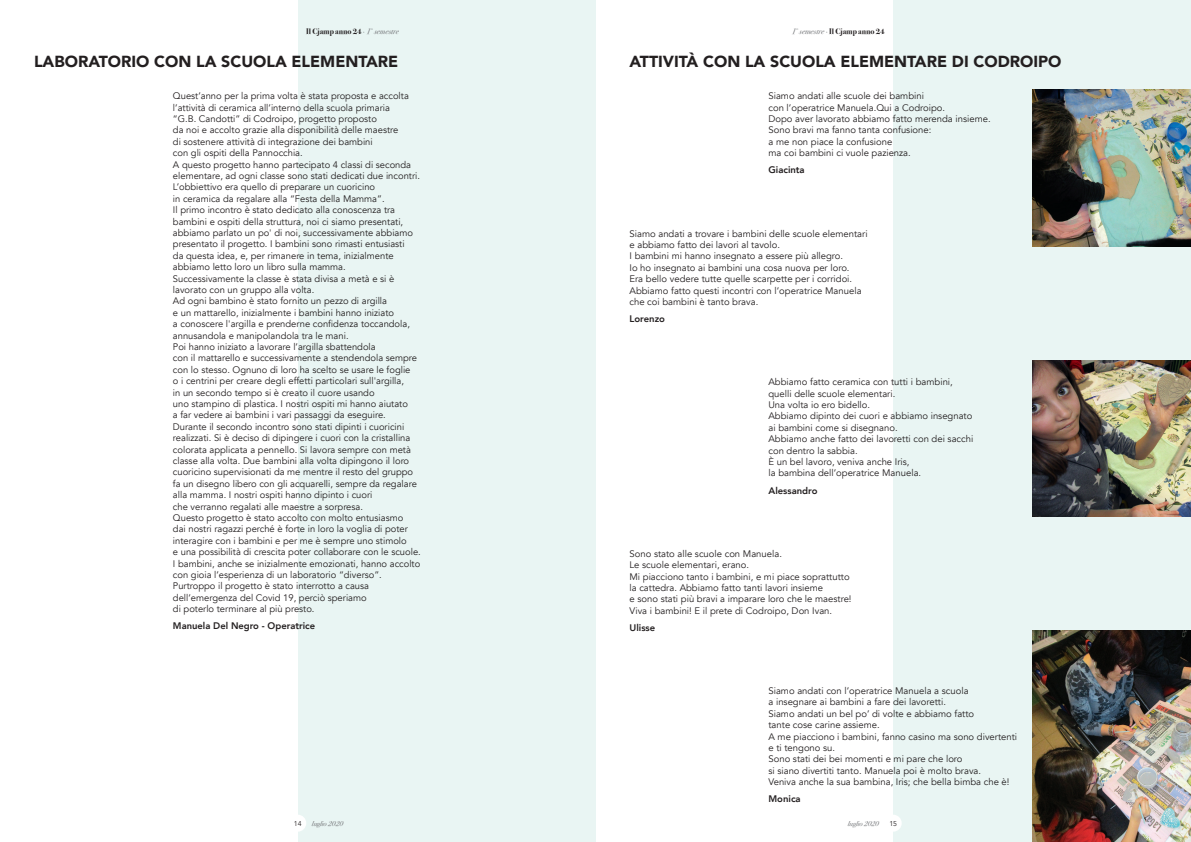
<style>
.page{position:relative;width:1191px;height:842px;background:#fff}
.page>*{position:absolute;margin:0;border:0;box-sizing:border-box;transform-origin:0 0}
.t1{font:900 16px "Avenir";color:#231f20}
.t2{font:9.5px/11.4px "Avenir";color:#231f20}
.t3{font:800 9.5px "Avenir";color:#231f20}
.t4{font:700 8px "Bodoni Svty Two ITCTT";color:#231f20}
.t5{font:italic 7.1px "Bodoni Svty Two ITCTT";color:#76787b}
.t6{font:7px "Avenir";color:#231f20}
.s1{font-weight:400;color:#76787b}
.s2{font-weight:400;font-style:italic;color:#76787b}
</style>
<div class="page">
<div style="left:893px;top:0;width:298px;height:842px;background:#e9f5f3"></div>
<div style="left:884px;top:815px;width:17px;height:17px;background:#fff;border-radius:50%"></div>
<div style="left:298px;top:0;width:297px;height:842px;background:#e9f5f3"></div>
<div style="left:289px;top:815px;width:17px;height:17px;background:#fff;border-radius:50%"></div>
<img style="left:1032px;top:631px;width:159px;height:211px">
<img style="left:1032px;top:90px;width:159px;height:156px">
<img style="left:1032px;top:360px;width:159px;height:157px">
<p class="t4" style="left:306px;top:25px;width:94px">Il Cjamp anno 24 <span class="s1">·</span> <span class="s2">1° semestre</span></p>
<p class="t4" style="left:791px;top:25px;width:94px"><span class="s2">1° semestre</span> <span class="s1">·</span> Il Cjamp anno 24</p>
<p class="t1" style="left:34px;top:48px;width:366px">LABORATORIO CON LA SCUOLA ELEMENTARE</p>
<p class="t2" style="left:173px;top:90px;width:249px">Quest’anno per la prima volta è stata proposta e accolta l’attività di ceramica all’interno della scuola primaria<br>“G.B. Candotti” di Codroipo, progetto proposto<br>da noi e accolto grazie alla disponibilità delle maestre<br>di sostenere attività di integrazione dei bambini<br>con gli ospiti della Pannocchia.<br>A questo progetto hanno partecipato 4 classi di seconda elementare, ad ogni classe sono stati dedicati due incontri.<br>L’obbiettivo era quello di preparare un cuoricino<br>in ceramica da regalare alla “Festa della Mamma”.<br>Il primo incontro è stato dedicato alla conoscenza tra bambini e ospiti della struttura, noi ci siamo presentati, abbiamo parlato un po' di noi, successivamente abbiamo presentato il progetto. I bambini sono rimasti entusiasti<br>da questa idea, e, per rimanere in tema, inizialmente abbiamo letto loro un libro sulla mamma.<br>Successivamente la classe è stata divisa a metà e si è lavorato con un gruppo alla volta.<br>Ad ogni bambino è stato fornito un pezzo di argilla<br>e un mattarello, inizialmente i bambini hanno iniziato<br>a conoscere l'argilla e prenderne confidenza toccandola, annusandola e manipolandola tra le mani.<br>Poi hanno iniziato a lavorare l’argilla sbattendola<br>con il mattarello e successivamente a stendendola sempre con lo stesso. Ognuno di loro ha scelto se usare le foglie<br>o i centrini per creare degli effetti particolari sull'argilla,<br>in un secondo tempo si è creato il cuore usando<br>uno stampino di plastica. I nostri ospiti mi hanno aiutato<br>a far vedere ai bambini i vari passaggi da eseguire.<br>Durante il secondo incontro sono stati dipinti i cuoricini realizzati. Si è deciso di dipingere i cuori con la cristallina colorata applicata a pennello. Si lavora sempre con metà classe alla volta. Due bambini alla volta dipingono il loro cuoricino supervisionati da me mentre il resto del gruppo fa un disegno libero con gli acquarelli, sempre da regalare alla mamma. I nostri ospiti hanno dipinto i cuori<br>che verranno regalati alle maestre a sorpresa.<br>Questo progetto è stato accolto con molto entusiasmo<br>dai nostri ragazzi perché è forte in loro la voglia di poter interagire con i bambini e per me è sempre uno stimolo<br>e una possibilità di crescita poter collaborare con le scuole.<br>I bambini, anche se inizialmente emozionati, hanno accolto con gioia l’esperienza di un laboratorio “diverso”.<br>Purtroppo il progetto è stato interrotto a causa dell’emergenza del Covid 19, perciò speriamo<br>di poterlo terminare al più presto.</p>
<p class="t3" style="left:173px;top:619px;width:144px">Manuela Del Negro - Operatrice</p>
<p class="t1" style="left:629px;top:48px;width:433px">ATTIVITÀ CON LA SCUOLA ELEMENTARE DI CODROIPO</p>
<p class="t2" style="left:768px;top:90px;width:224px">Siamo andati alle scuole dei bambini<br>con l’operatrice Manuela.Qui a Codroipo.<br>Dopo aver lavorato abbiamo fatto merenda insieme.<br>Sono bravi ma fanno tanta confusione:<br>a me non piace la confusione<br>ma coi bambini ci vuole pazienza.</p>
<p class="t3" style="left:768px;top:163px;width:38px">Giacinta</p>
<p class="t2" style="left:629px;top:228px;width:240px">Siamo andati a trovare i bambini delle scuole elementari e abbiamo fatto dei lavori al tavolo.<br>I bambini mi hanno insegnato a essere più allegro.<br>Io ho insegnato ai bambini una cosa nuova per loro.<br>Era bello vedere tutte quelle scarpette per i corridoi.<br>Abbiamo fatto questi incontri con l’operatrice Manuela che coi bambini è tanto brava.</p>
<p class="t3" style="left:629px;top:311px;width:37px">Lorenzo</p>
<p class="t2" style="left:768px;top:376px;width:206px">Abbiamo fatto ceramica con tutti i bambini, quelli delle scuole elementari.<br>Una volta io ero bidello.<br>Abbiamo dipinto dei cuori e abbiamo insegnato ai bambini come si disegnano.<br>Abbiamo anche fatto dei lavoretti con dei sacchi con dentro la sabbia.<br>È un bel lavoro, veniva anche Iris,<br>la bambina dell’operatrice Manuela.</p>
<p class="t3" style="left:768px;top:483px;width:51px">Alessandro</p>
<p class="t2" style="left:629px;top:548px;width:224px">Sono stato alle scuole con Manuela.<br>Le scuole elementari, erano.<br>Mi piacciono tanto i bambini, e mi piace soprattutto la cattedra. Abbiamo fatto tanti lavori insieme<br>e sono stati più bravi a imparare loro che le maestre!<br>Viva i bambini! E il prete di Codroipo, Don Ivan.</p>
<p class="t3" style="left:629px;top:620px;width:27px">Ulisse</p>
<p class="t2" style="left:768px;top:685px;width:250px">Siamo andati con l’operatrice Manuela a scuola<br>a insegnare ai bambini a fare dei lavoretti.<br>Siamo andati un bel po’ di volte e abbiamo fatto<br>tante cose carine assieme.<br>A me piacciono i bambini, fanno casino ma sono divertenti e ti tengono su.<br>Sono stati dei bei momenti e mi pare che loro<br>si siano divertiti tanto. Manuela poi è molto brava.<br>Veniva anche la sua bambina, Iris; che bella bimba che è!</p>
<p class="t3" style="left:768px;top:792px;width:34px">Monica</p>
<p class="t5" style="left:312px;top:817px;width:33px">luglio 2020</p>
<p class="t5" style="left:848px;top:817px;width:33px">luglio 2020</p>
<p class="t6" style="left:294px;top:819px;width:9px">14</p>
<p class="t6" style="left:889px;top:819px;width:9px">15</p>
</div>
